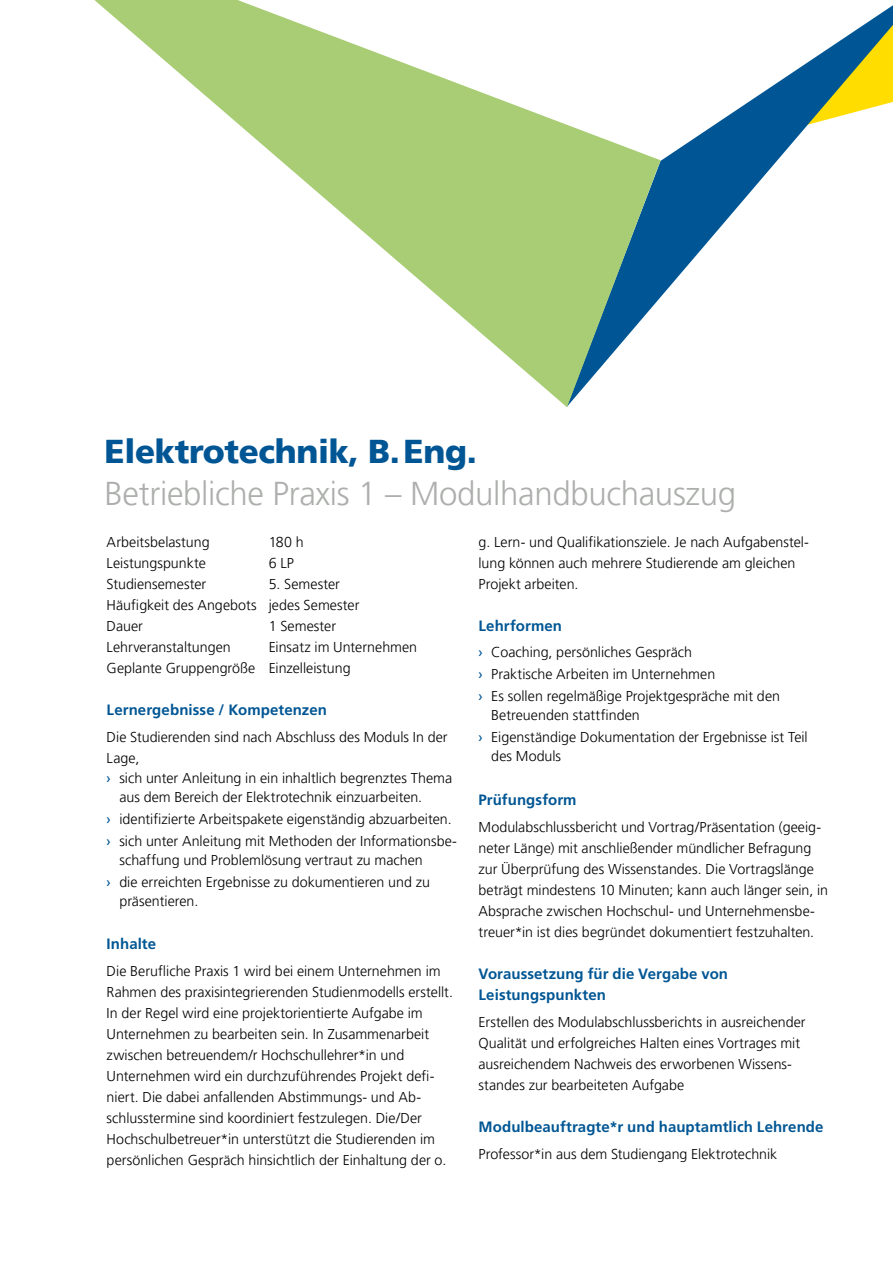
<style>
.page{position:relative;width:893px;height:1263px;background:#fff}
.page>*{position:absolute;margin:0;border:0;box-sizing:border-box;transform-origin:0 0}
.Headline_Innenteil_0{font:300 33px "Frutiger LT Pro";letter-spacing:-.01em;color:#acafac}
.Headline_Innenteil_0-2{font:900 33px "Frutiger LT Pro";letter-spacing:-.01em;color:#005694}
.Headline_Innenteil_0-3{font:700 15px/21px "Frutiger LT Std";letter-spacing:.005em;color:#005694}
.Fliesstext{font:300 14.25px/21px "Frutiger LT Pro";color:#000}
.s1{font-family:"Frutiger LT Std";font-weight:400;color:#005694}
</style>
<div class="page">
<svg style="left:661px;top:5px;width:232px;height:292px"></svg>
<svg style="left:94px;top:0;width:567px;height:407px"></svg>
<p class="Headline_Innenteil_0-2" style="left:105px;top:431px;width:374px">Elektrotechnik, B.Eng.</p>
<p class="Headline_Innenteil_0" style="left:105px;top:474px;width:633px">Betriebliche Praxis 1 – Modulhandbuchauszug</p>
<p class="Fliesstext" style="left:107px;top:532px;width:105px">Arbeitsbelastung</p>
<p class="Fliesstext" style="left:269px;top:532px;width:37px">180 h</p>
<p class="Fliesstext" style="left:107px;top:553px;width:101px">Leistungspunkte</p>
<p class="Fliesstext" style="left:269px;top:553px;width:27px">6 LP</p>
<p class="Fliesstext" style="left:107px;top:574px;width:101px">Studiensemester</p>
<p class="Fliesstext" style="left:269px;top:574px;width:73px">5. Semester</p>
<p class="Fliesstext" style="left:107px;top:595px;width:254px">Häufigkeit des Angebots jedes Semester</p>
<p class="Fliesstext" style="left:107px;top:616px;width:38px">Dauer</p>
<p class="Fliesstext" style="left:269px;top:616px;width:69px">1 Semester</p>
<p class="Fliesstext" style="left:107px;top:637px;width:126px">Lehrveranstaltungen</p>
<p class="Fliesstext" style="left:269px;top:637px;width:150px">Einsatz im Unternehmen</p>
<p class="Fliesstext" style="left:107px;top:658px;width:245px">Geplante Gruppengröße Einzelleistung</p>
<p class="Headline_Innenteil_0-3" style="left:107px;top:700px;width:222px">Lernergebnisse / Kompetenzen</p>
<p class="Fliesstext" style="left:107px;top:727px;width:342px">Die Studierenden sind nach Abschluss des Moduls In der<br>Lage,</p>
<p class="Fliesstext" style="left:119px;top:768px;width:334px;line-height:19.5px;text-indent:-13px"><span class="s1">›</span> sich unter Anleitung in ein inhaltlich begrenztes Thema aus dem Bereich der Elektrotechnik einzuarbeiten.</p>
<p class="Fliesstext" style="left:107px;top:809px;width:346px"><span class="s1">›</span> identifizierte Arbeitspakete eigenständig abzuarbeiten.</p>
<p class="Fliesstext" style="left:119px;top:831px;width:339px;line-height:19.5px;text-indent:-13px"><span class="s1">›</span> sich unter Anleitung mit Methoden der Informationsbe&shy;schaffung und Problemlösung vertraut zu machen</p>
<p class="Fliesstext" style="left:119px;top:872px;width:312px;line-height:19.5px;text-indent:-13px"><span class="s1">›</span> die erreichten Ergebnisse zu dokumentieren und zu präsentieren.</p>
<p class="Headline_Innenteil_0-3" style="left:107px;top:934px;width:51px">Inhalte</p>
<p class="Fliesstext" style="left:107px;top:961px;width:348px">Die Berufliche Praxis 1 wird bei einem Unternehmen im Rahmen des praxisintegrierenden Studienmodells erstellt.<br>In der Regel wird eine projektorientierte Aufgabe im Unternehmen zu bearbeiten sein. In Zusammenarbeit zwischen betreuendem/r Hochschullehrer*in und Unternehmen wird ein durchzuführendes Projekt defi&shy;niert. Die dabei anfallenden Abstimmungs- und Ab&shy;schlusstermine sind koordiniert festzulegen. Die/Der Hochschulbetreuer*in unterstützt die Studierenden im persönlichen Gespräch hinsichtlich der Einhaltung der o.</p>
<p class="Fliesstext" style="left:479px;top:532px;width:332px">g. Lern- und Qualifikationsziele. Je nach Aufgabenstel&shy;lung können auch mehrere Studierende am gleichen<br>Projekt arbeiten.</p>
<p class="Headline_Innenteil_0-3" style="left:479px;top:616px;width:85px">Lehrformen</p>
<p class="Fliesstext" style="left:479px;top:642px;width:215px"><span class="s1">›</span> Coaching, persönliches Gespräch</p>
<p class="Fliesstext" style="left:479px;top:663px;width:238px"><span class="s1">›</span> Praktische Arbeiten im Unternehmen</p>
<p class="Fliesstext" style="left:491px;top:686px;width:290px;line-height:19.5px;text-indent:-13px"><span class="s1">›</span> Es sollen regelmäßige Projektgespräche mit den<br>Betreuenden stattfinden</p>
<p class="Fliesstext" style="left:491px;top:727px;width:318px;line-height:19.5px;text-indent:-13px"><span class="s1">›</span> Eigenständige Dokumentation der Ergebnisse ist Teil des Moduls</p>
<p class="Headline_Innenteil_0-3" style="left:479px;top:790px;width:100px">Prüfungsform</p>
<p class="Fliesstext" style="left:479px;top:817px;width:351px">Modulabschlussbericht und Vortrag/Präsentation (geeig&shy;neter Länge) mit anschließender mündlicher Befragung zur Überprüfung des Wissenstandes. Die Vortragslänge beträgt mindestens 10 Minuten; kann auch länger sein, in Absprache zwischen Hochschul- und Unternehmensbe&shy;treuer*in ist dies begründet dokumentiert festzuhalten.</p>
<p class="Headline_Innenteil_0-3" style="left:479px;top:964px;width:251px">Voraussetzung für die Vergabe von<br>Leistungspunkten</p>
<p class="Fliesstext" style="left:479px;top:1012px;width:329px">Erstellen des Modulabschlussberichts in ausreichender Qualität und erfolgreiches Halten eines Vortrages mit ausreichendem Nachweis des erworbenen Wissens&shy;standes zur bearbeiteten Aufgabe</p>
<p class="Headline_Innenteil_0-3" style="left:479px;top:1117px;width:347px">Modulbeauftragte*r und hauptamtlich Lehrende</p>
<p class="Fliesstext" style="left:479px;top:1144px;width:300px">Professor*in aus dem Studiengang Elektrotechnik</p>
</div>
